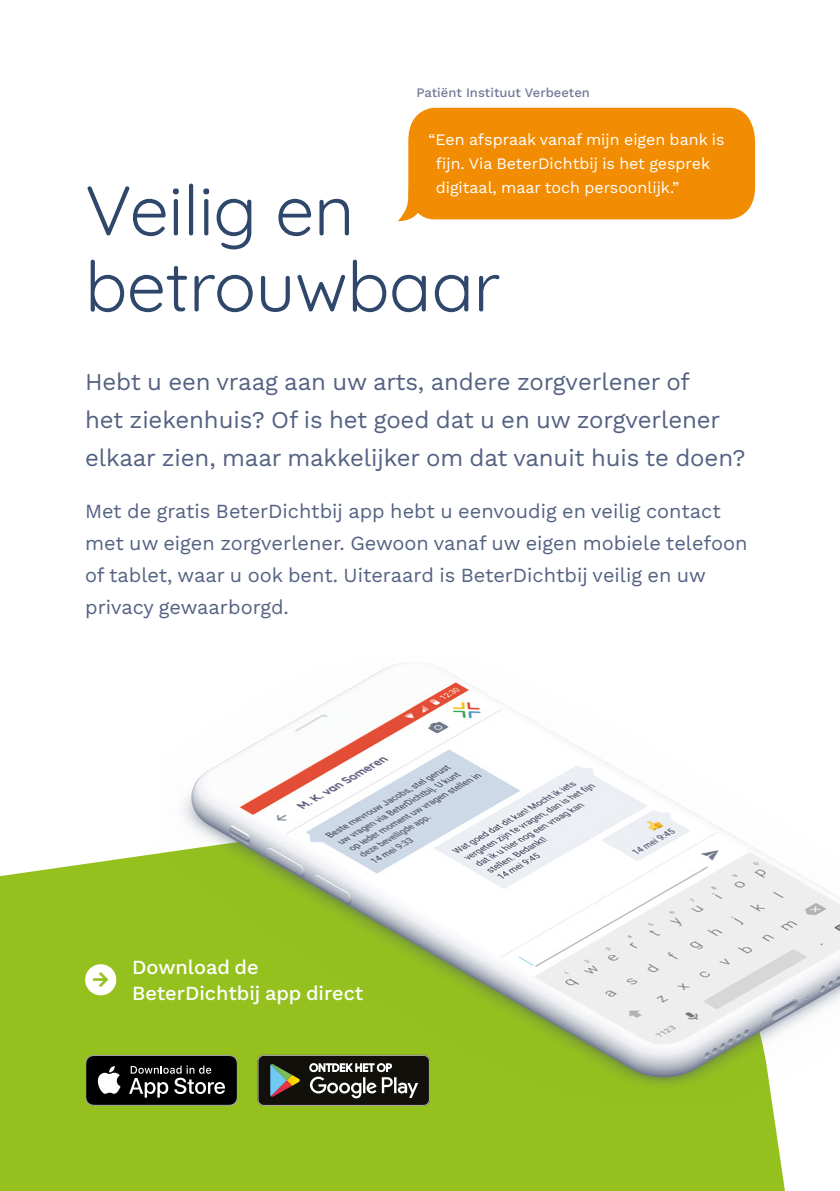
<style>
.page{position:relative;width:840px;height:1191px;background:#fff}
.page>*{position:absolute;margin:0;border:0;box-sizing:border-box;transform-origin:0 0}
.t1{font:70px/76px "Quicksand";letter-spacing:-.005em;color:#2e476b}
.t2{font:24px/38px "Work Sans";letter-spacing:-.005em;color:#546282}
.t3{font:20px/32px "Work Sans";color:#546282}
.t4{font:500 20px/26px "Work Sans";color:#fff}
.t5{font:16px/24px "Work Sans";color:#fff}
.t6{font:500 13px "Work Sans";color:#727a96}
</style>
<div class="page">
<div style="left:0;top:853px;width:785px;height:338px;background:#95c11f"></div>
<svg style="left:85px;top:1054px;width:74px;height:52px;background:#393a35"></svg>
<img style="left:159px;top:662px;width:680px;height:463px">
<div style="left:85px;top:964px;width:31px;height:31px;background:#fff;border-radius:50%"></div>
<svg style="left:398px;top:108px;width:356px;height:114px;background:#f29312"></svg>
<p class="t6" style="left:416px;top:83px;width:175px">Patiënt Instituut Verbeeten</p>
<p class="t5" style="left:435px;top:127px;width:290px;text-indent:-7px">“Een afspraak vanaf mijn eigen bank is fijn. Via BeterDichtbij is het gesprek digitaal, maar toch persoonlijk.”</p>
<p class="t1" style="left:85px;top:165px;width:416px">Veilig en betrouwbaar</p>
<p class="t2" style="left:85px;top:362px;width:661px">Hebt u een vraag aan uw arts, andere zorgverlener of<br>het ziekenhuis? Of is het goed dat u en uw zorgverlener elkaar zien, maar makkelijker om dat vanuit huis te doen?</p>
<p class="t3" style="left:85px;top:494px;width:663px">Met de gratis BeterDichtbij app hebt u eenvoudig en veilig contact met uw eigen zorgverlener. Gewoon vanaf uw eigen mobiele telefoon of tablet, waar u ook bent. Uiteraard is BeterDichtbij veilig en uw privacy gewaarborgd.</p>
<p class="t4" style="left:132px;top:953px;width:232px">Download de<br>BeterDichtbij app direct</p>
</div>
